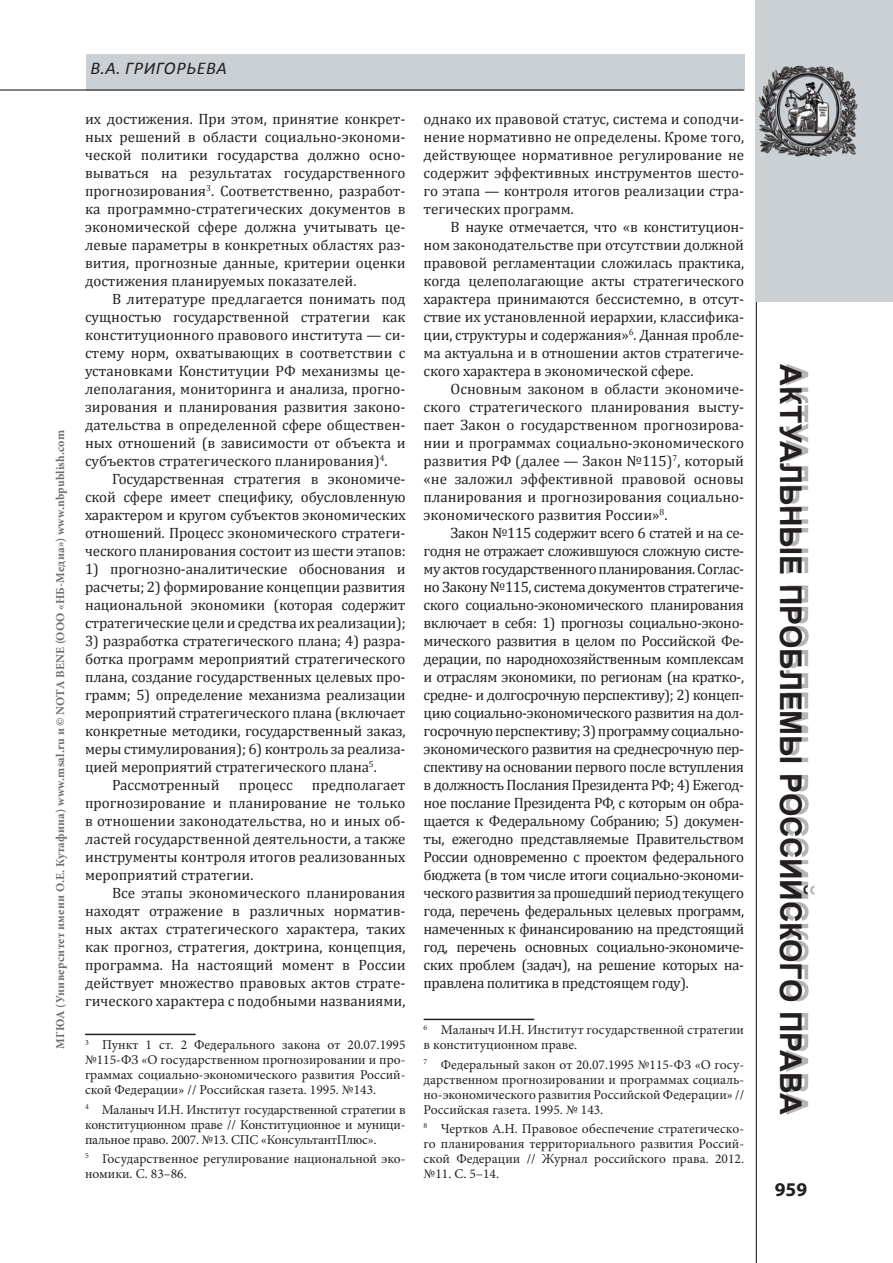
<style>
.page{position:relative;width:893px;height:1263px;background:#fff}
.page>*{position:absolute;margin:0;border:0;box-sizing:border-box;transform-origin:0 0}
.t1{font:700 30px "Arial";letter-spacing:-.005em;color:#231f20}
.t2{font:700 19.5px "Myriad Pro";color:#231f20}
.t3{font:italic 18px "Calibri";color:#231f20}
.t4{font:15px/18px "Cambria";letter-spacing:-.01em;color:#231f20;text-align:justify}
.t5{font:13.5px/15px "Minion Pro";color:#231f20;text-align:justify}
.t6{font:700 12px "Minion Pro";letter-spacing:.02em;color:#6c6d70}
</style>
<div class="page">
<hr style="left:756px;top:0;width:1px;height:1263px;background:#231f20">
<div style="left:786px;top:364px;width:28px;height:751px;background:#231f20;opacity:.33"></div>
<div style="left:757px;top:0;width:136px;height:301px;background:#cad0d4"></div>
<div style="left:563px;top:54px;width:182px;height:36px;background:#cad0d4"></div>
<div style="left:86px;top:54px;width:477px;height:36px;background:#cad0d4"></div>
<hr style="left:0;top:89px;width:744px;height:2px;background:#231f20">
<img style="left:755px;top:54px;width:103px;height:111px">
<hr style="left:85px;top:1034px;width:111px;height:1px;background:#231f20">
<hr style="left:424px;top:1019px;width:110px;height:1px;background:#231f20">
<p class="t6" style="left:52px;top:1048px;width:620px;rotate:-90deg">МГЮА (Университет имени О.Е. Кутафина) www.msal.ru и © NOTA BENE (ООО «НБ-Медиа») www.nbpublish.com</p>
<p class="t3" style="left:90px;top:57px;width:43px">В.А. григор</p>
<p class="t3" style="left:186px;top:57px;width:21px">ьева</p>
<p class="t4" style="left:85px;top:110px;width:322px">их достижения. При этом, принятие конкрет&shy;ных решений в области социально-экономи&shy;ческой политики государства должно осно&shy;вываться на результатах государственного прогнозирования<sup>3</sup>. Соответственно, разработ&shy;ка программно-стратегических документов в экономической сфере должна учитывать це&shy;левые параметры в конкретных областях раз&shy;вития, прогнозные данные, критерии оценки достижения планируемых показателей.</p>
<p class="t4" style="left:85px;top:290px;width:322px;text-indent:27px">В литературе предлагается понимать под сущностью государственной стратегии как конституционного правового института — си&shy;стему норм, охватывающих в соответствии с установками Конституции РФ механизмы це&shy;леполагания, мониторинга и анализа, прогно&shy;зирования и планирования развития законо&shy;дательства в определенной сфере обществен&shy;ных отношений (в зависимости от объекта и субъектов стратегического планирования)<sup>4</sup>.</p>
<p class="t4" style="left:85px;top:470px;width:322px;text-indent:27px">Государственная стратегия в экономиче&shy;ской сфере имеет специфику, обусловленную характером и кругом субъектов экономических отношений. Процесс экономического стратеги&shy;ческого планирования состоит из шести этапов:</p>
<p class="t4" style="left:85px;top:560px;width:322px">1) прогнозно-аналитические обоснования и расчеты; 2) формирование концепции развития национальной экономики (которая содержит стратегические цели и средства их реализации);</p>
<p class="t4" style="left:85px;top:632px;width:322px">3) разработка стратегического плана; 4) разра-</p>
<p class="t4" style="left:85px;top:650px;width:322px">ботка программ мероприятий стратегического</p>
<p class="t4" style="left:85px;top:668px;width:322px">плана, создание государственных целевых про-</p>
<p class="t4" style="left:85px;top:686px;width:322px">грамм; 5) определение механизма реализации</p>
<p class="t4" style="left:85px;top:704px;width:322px">мероприятий стратегического плана (включает</p>
<p class="t4" style="left:85px;top:722px;width:322px">конкретные методики, государственный заказ,</p>
<p class="t4" style="left:85px;top:740px;width:322px">меры стимулирования); 6) контроль за реализа-</p>
<p class="t4" style="left:85px;top:758px;width:293px">цией мероприятий стратегического плана<sup>5</sup>.</p>
<p class="t4" style="left:112px;top:776px;width:109px">Рассмотренный</p>
<p class="t4" style="left:239px;top:776px;width:55px">процесс</p>
<p class="t4" style="left:85px;top:776px;width:322px;text-indent:227px">предполагает прогнозирование и планирование не только в отношении законодательства, но и иных об&shy;ластей государственной деятельности, а также инструменты контроля итогов реализованных мероприятий стратегии.</p>
<p class="t4" style="left:85px;top:884px;width:322px;text-indent:27px">Все этапы экономического планирования находят отражение в различных норматив&shy;ных актах стратегического характера, таких как прогноз, стратегия, доктрина, концепция, программа. На настоящий момент в России действует множество правовых актов страте&shy;гического характера с подобными названиями,</p>
<p class="t5" style="left:85px;top:1038px;width:322px"><sup>3</sup> Пункт 1 ст. 2 Федерального закона от 20.07.1995 №115-ФЗ «О государственном прогнозировании и про&shy;граммах социально-экономического развития Россий&shy;ской Федерации» // Российская газета. 1995. №143.</p>
<p class="t5" style="left:85px;top:1102px;width:322px"><sup>4</sup> Маланыч И.Н. Институт государственной стратегии в конституционном праве // Конституционное и муници&shy;пальное право. 2007. №13. СПС «КонсультантПлюс».</p>
<p class="t5" style="left:85px;top:1151px;width:322px"><sup>5</sup> Государственное регулирование национальной эко&shy;номики. С. 83–86.</p>
<p class="t4" style="left:424px;top:110px;width:322px">однако их правовой статус, система и соподчи&shy;нение нормативно не определены. Кроме того, действующее нормативное регулирование не содержит эффективных инструментов шесто&shy;го этапа — контроля итогов реализации стра&shy;тегических программ.</p>
<p class="t4" style="left:424px;top:218px;width:322px;text-indent:27px">В науке отмечается, что «в конституцион&shy;ном законодательстве при отсутствии должной правовой регламентации сложилась практика, когда целеполагающие акты стратегического характера принимаются бессистемно, в отсут&shy;ствие их установленной иерархии, классифика&shy;ции, структуры и содержания»<sup>6</sup>. Данная пробле&shy;ма актуальна и в отношении актов стратегиче&shy;ского характера в экономической сфере.</p>
<p class="t4" style="left:424px;top:380px;width:322px;text-indent:27px">Основным законом в области экономиче&shy;ского стратегического планирования высту&shy;пает Закон о государственном прогнозирова&shy;нии и программах социально-экономического развития РФ (далее — Закон №115)<sup>7</sup>, который «не заложил эффективной правовой основы планирования и прогнозирования социально&shy;экономического развития России»<sup>8</sup>.</p>
<p class="t4" style="left:424px;top:524px;width:322px;text-indent:27px">Закон №115 содержит всего 6 статей и на се&shy;годня не отражает сложившуюся сложную систе&shy;му актов государственного планирования. Соглас&shy;но Закону №115, система документов стратегиче&shy;ского социально-экономического планирования включает в себя: 1) прогнозы социально-эконо&shy;мического развития в целом по Российской Фе&shy;дерации, по народнохозяйственным комплексам и отраслям экономики, по регионам (на кратко-, средне- и долгосрочную перспективу); 2) концеп&shy;цию социально-экономического развития на дол&shy;госрочную перспективу; 3) программу социально&shy;экономического развития на среднесрочную пер&shy;спективу на основании первого после вступления в должность Послания Президента РФ; 4) Ежегод&shy;ное послание Президента РФ, с которым он обра&shy;щается к Федеральному Собранию; 5) докумен&shy;ты, ежегодно представляемые Правительством России одновременно с проектом федерального бюджета (в том числе итоги социально-экономи&shy;ческого развития за прошедший период текущего года, перечень федеральных целевых программ, намеченных к финансированию на предстоящий год, перечень основных социально-экономиче&shy;ских проблем (задач), на решение которых на&shy;правлена политика в предстоящем году).</p>
<p class="t5" style="left:424px;top:1023px;width:322px"><sup>6</sup> Маланыч И.Н. Институт государственной стратегии в конституционном праве.</p>
<p class="t5" style="left:424px;top:1057px;width:322px"><sup>7</sup> Федеральный закон от 20.07.1995 №115-ФЗ «О госу&shy;дарственном прогнозировании и программах социаль&shy;но-экономического развития Российской Федерации» // Российская газета. 1995. № 143.</p>
<p class="t5" style="left:424px;top:1121px;width:322px"><sup>8</sup> Чертков А.Н. Правовое обеспечение стратегическо&shy;го планирования территориального развития Россий&shy;ской Федерации // Журнал российского права. 2012. №11. С. 5–14.</p>
<h1 class="t1" style="left:810px;top:364px;width:747px;rotate:90deg">Актуальные проблемы российского права</h1>
<h2 class="t2" style="left:775px;top:1177px;width:34px">959</h2>
</div>
